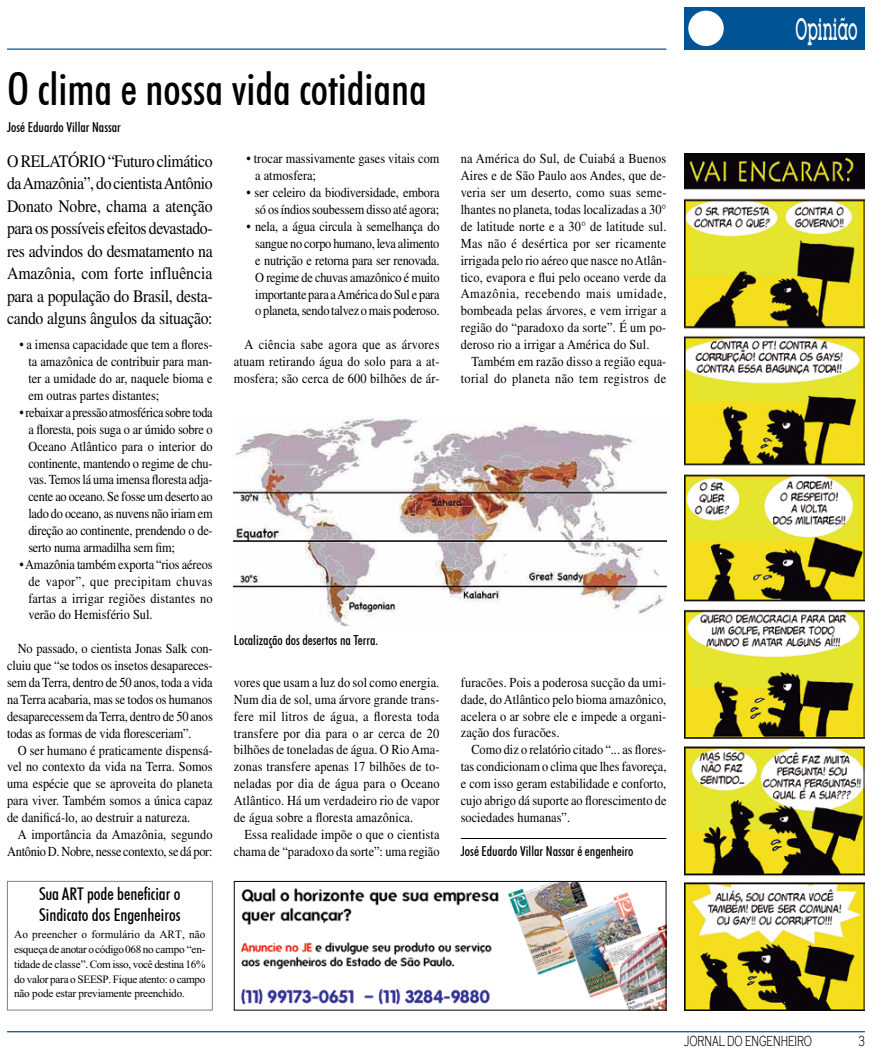
<style>
.page{position:relative;width:872px;height:1053px;background:#fff}
.page>*{position:absolute;margin:0;border:0;box-sizing:border-box;transform-origin:0 0}
.t1{font:500 condensed 45px "Futura BT";color:#000}
.t2{font:500 30px "Lubalin Graph IT Cby BT";color:#fff;scale:.5 1}
.t3{font:17.5px/22.5px "Times";letter-spacing:-.02em;color:#000;text-align:justify;scale:.9 1}
.t4{font:500 condensed 17.5px/21px "Futura BT";color:#000}
.t5{font:300 15px "Copperplate Gothic";color:#000;scale:.6 1}
.t6{font:13.75px/16.9px "Times";color:#000;text-align:justify;scale:.9 1}
.t7{font:500 condensed 13.75px "Futura BT";color:#000}
.t8{font:13.75px/16.9px "Times";letter-spacing:-.02em;color:#000;text-align:right;scale:.9 1}
.t9{font:13.75px/16.9px "Times";letter-spacing:.03em;color:#000;text-align:right;scale:.9 1}
.t10{font:11.25px/14.9px "Times New Roman";letter-spacing:-.02em;color:#000;text-align:justify}
</style>
<div class="page">
<div style="left:684px;top:7px;width:181px;height:43px;background:#005496"></div>
<div style="left:688px;top:11px;width:35px;height:35px;background:#fff;border-radius:50%"></div>
<hr style="left:7px;top:48px;width:659px;height:2px;background:#005496">
<hr style="left:7px;top:1030px;width:858px;height:2px;background:#005496">
<img style="left:684px;top:153px;width:180px;height:856px">
<img style="left:234px;top:416px;width:432px;height:211px">
<div style="left:7px;top:881px;width:206px;height:129px;border:1px solid #808285"></div>
<img style="left:241px;top:883px;width:423px;height:125px">
<div style="left:234px;top:881px;width:432px;height:129px;border:1px solid #000"></div>
<hr style="left:461px;top:838px;width:205px;height:1px;background:#000">
<h1 class="t1" style="left:7px;top:62px;width:421px">O clima e nossa vida cotidiana</h1>
<p class="t7" style="left:7px;top:119px;width:115px">José Eduardo Villar Nassar</p>
<p class="t3" style="left:7px;top:149px;width:230px">O relatório “Futuro climático da Amazônia”, do cientista Antônio Donato Nobre, chama a atenção para os possíveis efeitos devastado&shy;res advindos do desmatamento na Amazônia, com forte influência para a população do Brasil, desta&shy;cando alguns ângulos da situação:</p>
<p class="t6" style="left:255px;top:150px;width:206px;text-indent:-9px">• trocar massivamente gases vitais com a atmosfera;</p>
<p class="t6" style="left:246px;top:184px;width:216px;text-align:right">• ser celeiro da biodiversidade, embora só os índios soubessem disso até agora;</p>
<p class="t6" style="left:255px;top:218px;width:206px;text-indent:-9px">• nela, a água circula à semelhança do sangue no corpo humano, leva alimento e nutrição e retorna para ser renovada.<br>O regime de chuvas amazônico é muito importante para a América do Sul e para o planeta, sendo talvez o mais poderoso.</p>
<p class="t6" style="left:234px;top:336px;width:230px;text-indent:11px">A ciência sabe agora que as árvores atuam retirando água do solo para a at&shy;mosfera; são cerca de 600 bilhões de ár-</p>
<p class="t6" style="left:28px;top:336px;width:206px;text-indent:-9px">• a imensa capacidade que tem a flores&shy;ta amazônica de contribuir para man&shy;ter a umidade do ar, naquele bioma e em outras partes distantes;</p>
<p class="t6" style="left:28px;top:404px;width:206px;text-indent:-9px">• rebaixar a pressão atmosférica sobre toda a floresta, pois suga o ar úmido sobre o Oceano Atlântico para o interior do continente, mantendo o regime de chu&shy;vas. Temos lá uma imensa floresta adja&shy;cente ao oceano. Se fosse um deserto ao lado do oceano, as nuvens não iriam em direção ao continente, prendendo o de&shy;serto numa armadilha sem fim;</p>
<p class="t6" style="left:28px;top:555px;width:206px;text-indent:-9px">• Amazônia também exporta “rios aéreos de vapor”, que precipitam chuvas fartas a irrigar regiões distantes no verão do Hemisfério Sul.</p>
<p class="t6" style="left:7px;top:640px;width:230px;text-indent:11px">No passado, o cientista Jonas Salk con&shy;cluiu que “se todos os insetos desapareces&shy;sem da Terra, dentro de 50 anos, toda a vida na Terra acabaria, mas se todos os humanos desaparecessem da Terra, dentro de 50 anos todas as formas de vida floresceriam”.</p>
<p class="t6" style="left:7px;top:741px;width:230px;text-indent:11px">O ser humano é praticamente dispensá&shy;vel no contexto da vida na Terra. Somos uma espécie que se aproveita do planeta para viver. Também somos a única capaz de danificá-lo, ao destruir a natureza.</p>
<p class="t8" style="left:7px;top:825px;width:230px">A importância da Amazônia, segundo<br>Antônio D. Nobre, nesse contexto, se dá por:</p>
<p class="t7" style="left:234px;top:632px;width:146px">Localização dos desertos na Terra.</p>
<p class="t6" style="left:234px;top:673px;width:230px">vores que usam a luz do sol como energia.<br>Num dia de sol, uma árvore grande trans&shy;fere mil litros de água, a floresta toda transfere por dia para o ar cerca de 20 bilhões de toneladas de água. O Rio Ama&shy;zonas transfere apenas 17 bilhões de to&shy;neladas por dia de água para o Oceano Atlântico. Há um verdadeiro rio de vapor de água sobre a floresta amazônica.</p>
<p class="t6" style="left:234px;top:825px;width:230px;text-align:right">Essa realidade impõe o que o cientista chama de “paradoxo da sorte”: uma região</p>
<p class="t4" style="left:39px;top:883px;width:143px">Sua art pode beneficiar o<br>Sindicato dos Engenheiros</p>
<p class="t10" style="left:14px;top:926px;width:193px">Ao preencher o formulário da ART, não esqueça de anotar o código 068 no campo “en&shy;tidade de classe”. Com isso, você destina 16% do valor para o SEESP. Fique atento: o campo não pode estar previamente preenchido.</p>
<p class="t6" style="left:461px;top:150px;width:230px">na América do Sul, de Cuiabá a Buenos Aires e de São Paulo aos Andes, que de&shy;veria ser um deserto, como suas seme&shy;lhantes no planeta, todas localizadas a 30° de latitude norte e a 30° de latitude sul.<br>Mas não é desértica por ser ricamente irrigada pelo rio aéreo que nasce no Atlân&shy;tico, evapora e flui pelo oceano verde da Amazônia, recebendo mais umidade, bombeada pelas árvores, e vem irrigar a região do “paradoxo da sorte”. É um po&shy;deroso rio a irrigar a América do Sul.</p>
<p class="t9" style="left:461px;top:353px;width:230px">Também em razão disso a região equa&shy;torial do planeta não tem registros de</p>
<h2 class="t2" style="left:795px;top:11px;width:126px">Opinião</h2>
<p class="t6" style="left:461px;top:673px;width:230px">furacões. Pois a poderosa sucção da umi&shy;dade, do Atlântico pelo bioma amazônico, acelera o ar sobre ele e impede a organi&shy;zação dos furacões.</p>
<p class="t6" style="left:461px;top:741px;width:230px;text-indent:11px">Como diz o relatório citado “... as flores&shy;tas condicionam o clima que lhes favoreça, e com isso geram estabilidade e conforto, cujo abrigo dá suporte ao florescimento de sociedades humanas”.</p>
<p class="t7" style="left:461px;top:842px;width:174px">José Eduardo Villar Nassar é engenheiro</p>
<p class="t5" style="left:684px;top:1032px;width:215px">JORNAL DO ENGENHEIRO</p>
<p class="t5" style="left:858px;top:1032px;width:12px">3</p>
</div>
